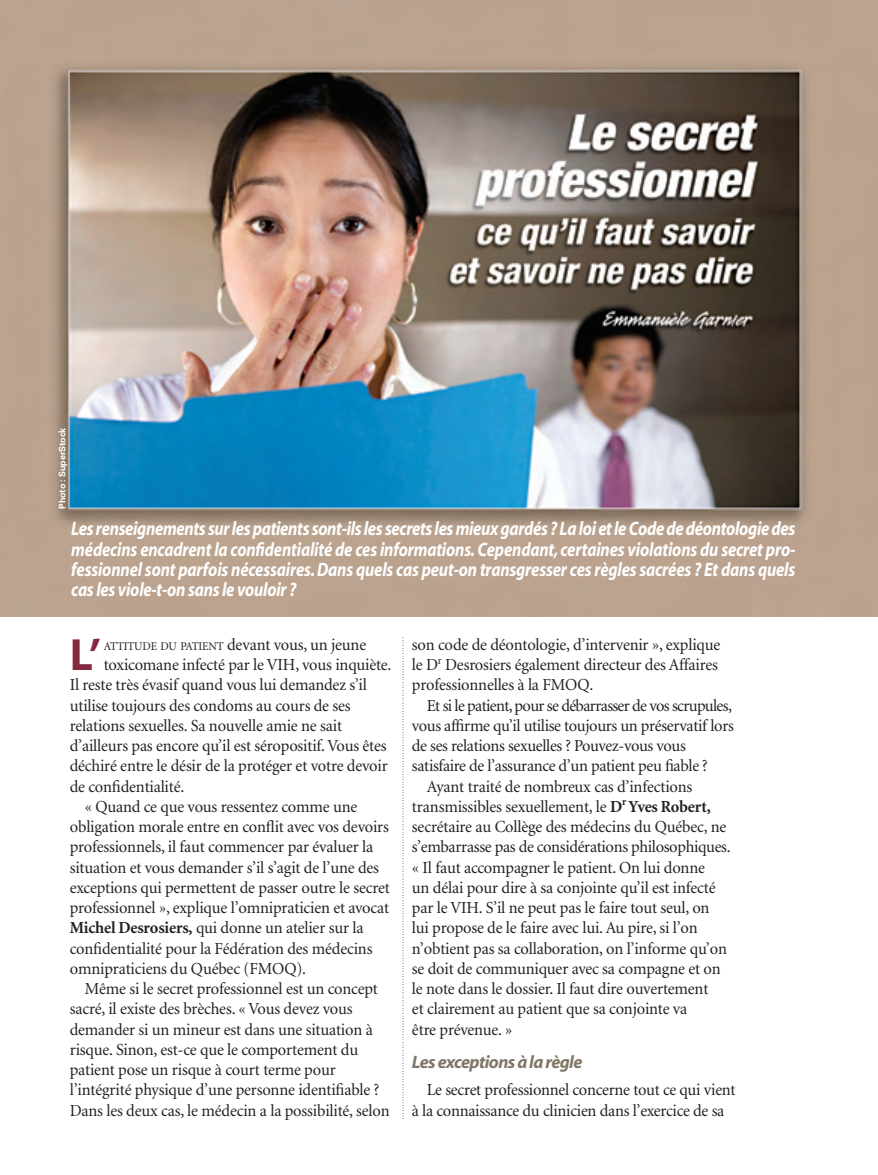
<style>
.page{position:relative;width:878px;height:1175px;background:#fff}
.page>*{position:absolute;margin:0;border:0;box-sizing:border-box;transform-origin:0 0}
.t1{font:700 45.3px "Myriad";color:#82293f}
.t2{font:italic 700 19.5px/20.2px "Myriad";letter-spacing:-.015em;color:#fff;text-align:justify;scale:.85 1}
.t3{font:italic 700 18px "Myriad";letter-spacing:-.035em;color:#817668}
.t4{font:16.8px/20.2px "Minion";letter-spacing:-.01em;color:#231f20}
.t5{font:16.8px "Minion";letter-spacing:-.04em;color:#231f20}
.t6{font:700 9px "Univers";letter-spacing:-.015em;color:#fff}
.s1{font-size:11.85px}
.s2{font-weight:700}
</style>
<div class="page">
<img style="left:0;top:0;width:878px;height:616px">
<svg style="left:402px;top:638px;width:1px;height:481px"></svg>
<p class="t6" style="left:59px;top:508px;width:82px;rotate:-90deg">Photo : SuperStock</p>
<p class="t2" style="left:71px;top:520px;width:853px">Les renseignements sur les patients sont-ils les secrets les mieux gardés ? La loi et le Code de déontologie des médecins encadrent la confidentialité de ces informations. Cependant, certaines violations du secret pro&shy;fessionnel sont parfois nécessaires. Dans quels cas peut-on transgresser ces règles sacrées ? Et dans quels cas les viole-t-on sans le vouloir ?</p>
<h1 class="t1" style="left:70px;top:638px;width:33px">L’</h1>
<p class="t4" style="left:104px;top:635px;width:264px"><span class="s1">ATTITUDE DU PATIENT</span> devant vous, un jeune</p>
<p class="t4" style="left:104px;top:656px;width:289px">toxicomane infecté par le VIH, vous inquiète.</p>
<p class="t4" style="left:70px;top:676px;width:298px">Il reste très évasif quand vous lui demandez s’il</p>
<p class="t4" style="left:70px;top:696px;width:282px">utilise toujours des condoms au cours de ses</p>
<p class="t4" style="left:70px;top:716px;width:274px">relations sexuelles. Sa nouvelle amie ne sait</p>
<p class="t4" style="left:70px;top:737px;width:318px">d’ailleurs pas encore qu’il est séropositif. Vous êtes</p>
<p class="t4" style="left:70px;top:757px;width:319px">déchiré entre le désir de la protéger et votre devoir</p>
<p class="t4" style="left:70px;top:777px;width:116px">de confidentialité.</p>
<p class="t4" style="left:85px;top:797px;width:274px">« Quand ce que vous ressentez comme une</p>
<p class="t4" style="left:70px;top:818px;width:320px">obligation morale entre en conflit avec vos devoirs</p>
<p class="t4" style="left:70px;top:838px;width:305px">professionnels, il faut commencer par évaluer la</p>
<p class="t4" style="left:70px;top:858px;width:311px">situation et vous demander s’il s’agit de l’une des</p>
<p class="t4" style="left:70px;top:878px;width:321px">exceptions qui permettent de passer outre le secret</p>
<p class="t4" style="left:70px;top:899px;width:321px">professionnel », explique l’omnipraticien et avocat</p>
<p class="t4" style="left:70px;top:919px;width:295px"><span class="s2">Michel Desrosiers,</span> qui donne un atelier sur la</p>
<p class="t4" style="left:70px;top:939px;width:304px">confidentialité pour la Fédération des médecins</p>
<p class="t4" style="left:70px;top:959px;width:238px">omnipraticiens du Québec (FMOQ).</p>
<p class="t4" style="left:85px;top:980px;width:295px">Même si le secret professionnel est un concept</p>
<p class="t4" style="left:70px;top:1000px;width:284px">sacré, il existe des brèches. « Vous devez vous</p>
<p class="t4" style="left:70px;top:1020px;width:304px">demander si un mineur est dans une situation à</p>
<p class="t4" style="left:70px;top:1040px;width:290px">risque. Sinon, est-ce que le comportement du</p>
<p class="t4" style="left:70px;top:1061px;width:267px">patient pose un risque à court terme pour</p>
<p class="t4" style="left:70px;top:1081px;width:311px">l’intégrité physique d’une personne identifiable ?</p>
<p class="t4" style="left:70px;top:1101px;width:321px">Dans les deux cas, le médecin a la possibilité, selon</p>
<p class="t4" style="left:412px;top:635px;width:310px">son code de déontologie, d’intervenir », explique le D<sup>r</sup> Desrosiers également directeur des Affaires professionnelles à la FMOQ.</p>
<p class="t5" style="left:427px;top:698px;width:306px">Et si le patient, pour se débarrasser de vos scrupules,</p>
<p class="t4" style="left:412px;top:716px;width:323px">vous affirme qu’il utilise toujours un préservatif lors</p>
<p class="t4" style="left:412px;top:737px;width:275px">de ses relations sexuelles ? Pouvez-vous vous</p>
<p class="t4" style="left:412px;top:757px;width:297px">satisfaire de l’assurance d’un patient peu fiable ?</p>
<p class="t4" style="left:427px;top:777px;width:267px">Ayant traité de nombreux cas d’infections</p>
<p class="t4" style="left:412px;top:797px;width:300px">transmissibles sexuellement, le <span class="s2">D</span><sup>r</sup> <span class="s2">Yves Robert,</span></p>
<p class="t4" style="left:412px;top:818px;width:316px">secrétaire au Collège des médecins du Québec, ne</p>
<p class="t4" style="left:412px;top:838px;width:320px">s’embarrasse pas de considérations philosophiques.</p>
<p class="t4" style="left:412px;top:858px;width:294px">« Il faut accompagner le patient. On lui donne</p>
<p class="t4" style="left:412px;top:878px;width:305px">un délai pour dire à sa conjointe qu’il est infecté</p>
<p class="t4" style="left:412px;top:899px;width:299px">par le VIH. S’il ne peut pas le faire tout seul, on</p>
<p class="t4" style="left:412px;top:919px;width:287px">lui propose de le faire avec lui. Au pire, si l’on</p>
<p class="t4" style="left:412px;top:939px;width:316px">n’obtient pas sa collaboration, on l’informe qu’on</p>
<p class="t4" style="left:412px;top:959px;width:310px">se doit de communiquer avec sa compagne et on</p>
<p class="t4" style="left:412px;top:980px;width:298px">le note dans le dossier. Il faut dire ouvertement</p>
<p class="t4" style="left:412px;top:1000px;width:277px">et clairement au patient que sa conjointe va</p>
<p class="t4" style="left:412px;top:1020px;width:102px">être prévenue. »</p>
<p class="t3" style="left:412px;top:1055px;width:172px">Les exceptions à la règle</p>
<p class="t4" style="left:412px;top:1081px;width:325px;text-indent:15px">Le secret professionnel concerne tout ce qui vient à la connaissance du clinicien dans l’exercice de sa</p>
</div>
